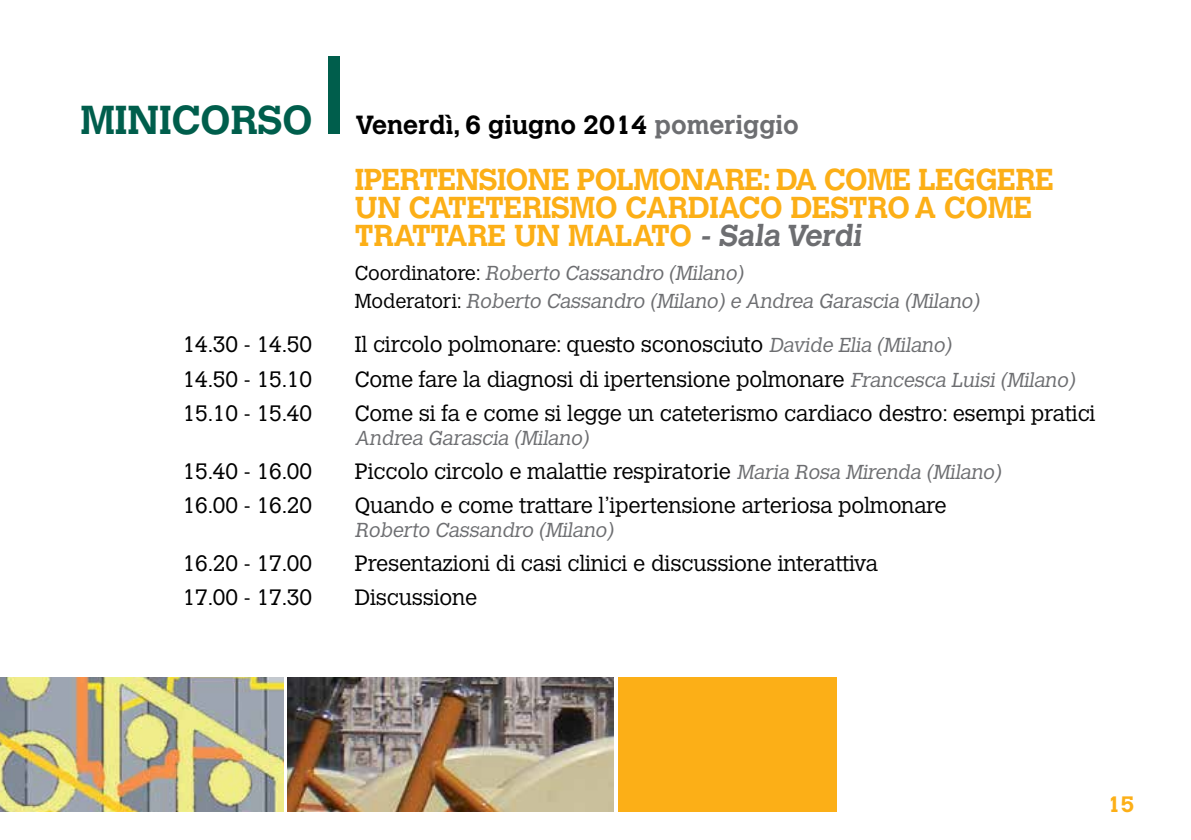
<style>
.page{position:relative;width:1191px;height:840px;background:#fff}
.page>*{position:absolute;margin:0;border:0;box-sizing:border-box;transform-origin:0 0}
.t1{font:700 30px/28px "Calvert MT Std";letter-spacing:-.01em;color:#fcaf17}
.t2{font:700 26px "Calvert MT Std";color:#000}
.t3{font:300 22px "Calvert MT Std";letter-spacing:-.01em;color:#000}
.t4{font:700 22px "Calvert MT Std";color:#fcaf17}
.t5{font:italic 300 20px/28px "Calvert MT Std";color:#6d6e71}
.s1{font-size:40px;color:#005e4c}
.s2{color:#6d6e71}
.s3{font-style:normal;color:#000}
.s4{font-style:italic;font-size:20px;color:#6d6e71}
</style>
<div class="page">
<div style="left:618px;top:677px;width:218px;height:134px;background:#fcaf17"></div>
<img style="left:0;top:677px;width:283px;height:134px">
<img style="left:287px;top:677px;width:327px;height:134px">
<div style="left:328px;top:57px;width:12px;height:77px;background:#005e4c"></div>
<p class="t2" style="left:80px;top:108px;width:720px"><span class="s1">MINICORSO</span> VENERDÌ, 6 GIUGNO 2014 <span class="s2">POMERIGGIO</span></p>
<h1 class="t1" style="left:355px;top:165px;width:700px">IPERTENSIONE POLMONARE: DA COME LEGGERE</h1>
<h1 class="t1" style="left:183px;top:193px;width:66px">U</h1>
<h1 class="t1" style="left:355px;top:193px;width:678px;text-indent:23px">N CATETERISMO CARDIACO DESTRO A COME<br>TRATTARE UN MALATO <span class="s2">- SALA VERDI</span></h1>
<p class="t5" style="left:355px;top:259px;width:629px"><span class="s3">C o o r d i n a t o re :</span> Roberto Cassandro (Milano)<br><span class="s3">M o d e r a t o r i :</span> Roberto Cassandro (Milano) e Andrea Garascia (Milano)</p>
<p class="t3" style="left:183px;top:332px;width:131px">14.30 - 14.50</p>
<p class="t3" style="left:355px;top:332px;width:601px">Il circolo polmonare: questo sconosciuto <span class="s4">Davide Elia (Milano)</span></p>
<p class="t3" style="left:183px;top:366px;width:131px">14.50 - 15.10</p>
<p class="t3" style="left:355px;top:366px;width:725px">Come fare la diagnosi di ipertensione polmonare <span class="s4">Francesca Luisi (Milano)</span></p>
<p class="t3" style="left:183px;top:400px;width:131px">15.10 - 15.40</p>
<p class="t3" style="left:355px;top:400px;width:742px">Come si fa e come si legge un cateterismo cardiaco destro: esempi pratici</p>
<p class="t5" style="left:355px;top:423px;width:239px">Andrea Garascia (Milano)</p>
<p class="t3" style="left:183px;top:458px;width:131px">15.40 - 16.00</p>
<p class="t3" style="left:355px;top:458px;width:651px">Piccolo circolo e malattie respiratorie <span class="s4">Maria Rosa Mirenda (Milano)</span></p>
<p class="t3" style="left:183px;top:492px;width:131px">16.00 - 16.20</p>
<p class="t3" style="left:355px;top:492px;width:593px">Quando e come trattare l’ipertensione arteriosa polmonare</p>
<p class="t5" style="left:355px;top:515px;width:263px">Roberto Cassandro (Milano)</p>
<p class="t3" style="left:183px;top:550px;width:131px">16.20 - 17.00</p>
<p class="t3" style="left:355px;top:550px;width:524px">Presentazioni di casi clinici e discussione interattiva</p>
<p class="t3" style="left:183px;top:584px;width:131px">17.00 - 17.30</p>
<p class="t3" style="left:355px;top:584px;width:124px">Discussione</p>
<p class="t4" style="left:1107px;top:790px;width:29px">15</p>
</div>
